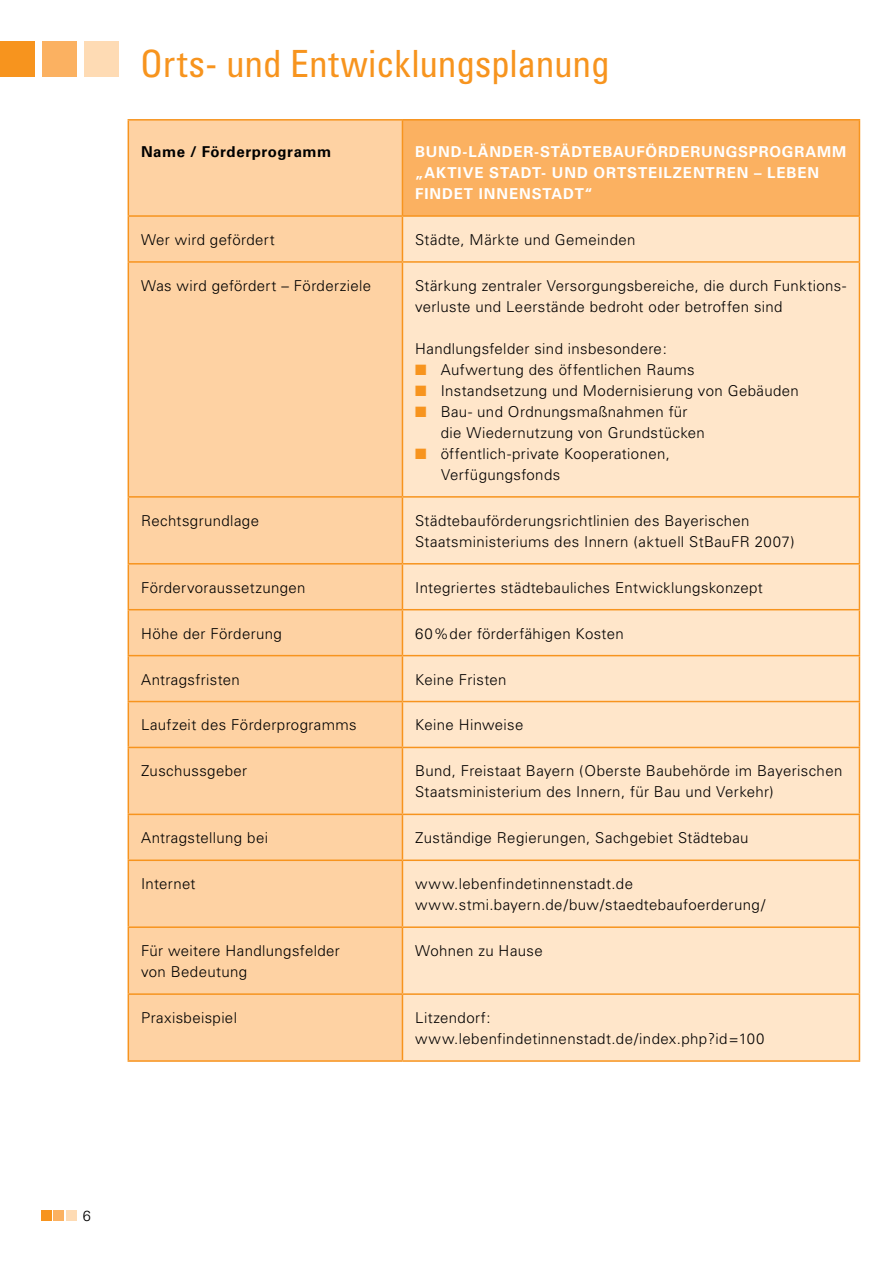
<style>
.page{position:relative;width:893px;height:1263px;background:#fff}
.page>*{position:absolute;margin:0;border:0;box-sizing:border-box;transform-origin:0 0}
.t1{font:condensed 37.5px "Univers";color:#f7941e}
.t2{font:300 15px/21px "Univers";letter-spacing:.025em;color:#000}
.t3{font:700 15px "Univers";letter-spacing:.055em;color:#fff}
.t4{font:700 15px "Univers";letter-spacing:.035em;color:#000}
.t5{font:300 14.55px "Univers";color:#000}
.s1{color:#f7941e}
</style>
<div class="page">
<div style="left:0;top:42px;width:34px;height:35px;background:#f7941e"></div>
<div style="left:42px;top:42px;width:34px;height:35px;background:#fbb161"></div>
<div style="left:84px;top:42px;width:35px;height:35px;background:#fedbb4"></div>
<div style="left:41px;top:1210px;width:10px;height:11px;background:#f7941e"></div>
<div style="left:54px;top:1210px;width:10px;height:11px;background:#fbb161"></div>
<div style="left:66px;top:1210px;width:11px;height:11px;background:#fedbb4"></div>
<div style="left:129px;top:121px;width:273px;height:939px;background:#fed2a3"></div>
<div style="left:402px;top:120px;width:457px;height:96px;background:#fbb161"></div>
<div style="left:403px;top:217px;width:456px;height:843px;background:#ffe6ca"></div>
<hr style="left:128px;top:119px;width:274px;height:2px;background:#f7941e">
<hr style="left:128px;top:121px;width:1px;height:94px;background:#f7941e">
<hr style="left:402px;top:119px;width:458px;height:2px;background:#f7941e">
<hr style="left:402px;top:121px;width:1px;height:94px;background:#f7941e">
<hr style="left:859px;top:121px;width:1px;height:94px;background:#f7941e">
<hr style="left:128px;top:215px;width:274px;height:2px;background:#f7941e">
<hr style="left:128px;top:217px;width:1px;height:44px;background:#f7941e">
<hr style="left:402px;top:215px;width:458px;height:2px;background:#f7941e">
<hr style="left:402px;top:217px;width:1px;height:44px;background:#f7941e">
<hr style="left:859px;top:217px;width:1px;height:44px;background:#f7941e">
<hr style="left:128px;top:261px;width:274px;height:2px;background:#f7941e">
<hr style="left:128px;top:263px;width:1px;height:233px;background:#f7941e">
<hr style="left:402px;top:261px;width:458px;height:2px;background:#f7941e">
<hr style="left:402px;top:263px;width:1px;height:233px;background:#f7941e">
<hr style="left:859px;top:263px;width:1px;height:233px;background:#f7941e">
<hr style="left:128px;top:496px;width:274px;height:2px;background:#f7941e">
<hr style="left:128px;top:498px;width:1px;height:65px;background:#f7941e">
<hr style="left:402px;top:496px;width:458px;height:2px;background:#f7941e">
<hr style="left:402px;top:498px;width:1px;height:65px;background:#f7941e">
<hr style="left:859px;top:498px;width:1px;height:65px;background:#f7941e">
<hr style="left:128px;top:563px;width:274px;height:1px;background:#f7941e">
<hr style="left:128px;top:564px;width:1px;height:45px;background:#f7941e">
<hr style="left:402px;top:563px;width:458px;height:1px;background:#f7941e">
<hr style="left:402px;top:564px;width:1px;height:45px;background:#f7941e">
<hr style="left:859px;top:564px;width:1px;height:45px;background:#f7941e">
<hr style="left:128px;top:609px;width:274px;height:1px;background:#f7941e">
<hr style="left:128px;top:610px;width:1px;height:45px;background:#f7941e">
<hr style="left:402px;top:609px;width:458px;height:1px;background:#f7941e">
<hr style="left:402px;top:610px;width:1px;height:45px;background:#f7941e">
<hr style="left:859px;top:610px;width:1px;height:45px;background:#f7941e">
<hr style="left:128px;top:655px;width:274px;height:1px;background:#f7941e">
<hr style="left:128px;top:656px;width:1px;height:45px;background:#f7941e">
<hr style="left:402px;top:655px;width:458px;height:1px;background:#f7941e">
<hr style="left:402px;top:656px;width:1px;height:45px;background:#f7941e">
<hr style="left:859px;top:656px;width:1px;height:45px;background:#f7941e">
<hr style="left:128px;top:701px;width:274px;height:1px;background:#f7941e">
<hr style="left:128px;top:702px;width:1px;height:45px;background:#f7941e">
<hr style="left:402px;top:701px;width:458px;height:1px;background:#f7941e">
<hr style="left:402px;top:702px;width:1px;height:45px;background:#f7941e">
<hr style="left:859px;top:702px;width:1px;height:45px;background:#f7941e">
<hr style="left:128px;top:747px;width:274px;height:1px;background:#f7941e">
<hr style="left:128px;top:748px;width:1px;height:66px;background:#f7941e">
<hr style="left:402px;top:747px;width:458px;height:1px;background:#f7941e">
<hr style="left:402px;top:748px;width:1px;height:66px;background:#f7941e">
<hr style="left:859px;top:748px;width:1px;height:66px;background:#f7941e">
<hr style="left:128px;top:814px;width:274px;height:1px;background:#f7941e">
<hr style="left:128px;top:815px;width:1px;height:44px;background:#f7941e">
<hr style="left:402px;top:814px;width:458px;height:1px;background:#f7941e">
<hr style="left:402px;top:815px;width:1px;height:44px;background:#f7941e">
<hr style="left:859px;top:815px;width:1px;height:44px;background:#f7941e">
<hr style="left:128px;top:859px;width:274px;height:2px;background:#f7941e">
<hr style="left:128px;top:861px;width:1px;height:65px;background:#f7941e">
<hr style="left:402px;top:859px;width:458px;height:2px;background:#f7941e">
<hr style="left:402px;top:861px;width:1px;height:65px;background:#f7941e">
<hr style="left:859px;top:861px;width:1px;height:65px;background:#f7941e">
<hr style="left:128px;top:926px;width:274px;height:2px;background:#f7941e">
<hr style="left:128px;top:928px;width:1px;height:65px;background:#f7941e">
<hr style="left:402px;top:926px;width:458px;height:2px;background:#f7941e">
<hr style="left:402px;top:928px;width:1px;height:65px;background:#f7941e">
<hr style="left:859px;top:928px;width:1px;height:65px;background:#f7941e">
<hr style="left:128px;top:993px;width:274px;height:2px;background:#f7941e">
<hr style="left:128px;top:995px;width:1px;height:65px;background:#f7941e">
<hr style="left:402px;top:993px;width:458px;height:2px;background:#f7941e">
<hr style="left:402px;top:995px;width:1px;height:65px;background:#f7941e">
<hr style="left:859px;top:995px;width:1px;height:65px;background:#f7941e">
<hr style="left:128px;top:1060px;width:274px;height:2px;background:#f7941e">
<hr style="left:402px;top:1060px;width:458px;height:2px;background:#f7941e">
<h1 class="t1" style="left:140px;top:40px;width:471px">Orts- und Entwicklungsplanung</h1>
<p class="t4" style="left:141px;top:143px;width:192px">NAME / FÖRDERPROGRAMM</p>
<p class="t3" style="left:415px;top:143px;width:23px">BUND</p>
<p class="t3" style="left:462px;top:143px;width:28px">-LÄNDE</p>
<p class="t3" style="left:523px;top:143px;width:40px">R-STÄDTEBAUFÖ</p>
<p class="t3" style="left:658px;top:143px;width:56px">RDERUNGSP</p>
<p class="t3" style="left:759px;top:143px;width:61px">ROG RAMM</p>
<p class="t3" style="left:415px;top:164px;width:32px">„AKTIVE</p>
<p class="t3" style="left:489px;top:164px;width:23px">STADT</p>
<p class="t3" style="left:541px;top:164px;width:24px">- UND</p>
<p class="t3" style="left:594px;top:164px;width:35px">ORTSTEILZENT</p>
<p class="t3" style="left:716px;top:164px;width:72px">REN – LEBEN</p>
<p class="t3" style="left:415px;top:185px;width:11px">FINDET</p>
<p class="t3" style="left:479px;top:185px;width:18px">INNENSTADT</p>
<p class="t3" style="left:584px;top:185px;width:10px">“</p>
<p class="t2" style="left:141px;top:229px;width:135px">Wer wird gefördert</p>
<p class="t2" style="left:415px;top:229px;width:222px">Städte, Märkte und Gemeinden</p>
<p class="t2" style="left:141px;top:275px;width:232px">Was wird gefördert – Förderziele</p>
<p class="t2" style="left:415px;top:275px;width:433px">Stärkung zentraler Versorgungsbereiche, die durch Funktions&shy;verluste und Leerstände bedroht oder betroffen sind</p>
<p class="t2" style="left:415px;top:338px;width:253px">Handlungsfelder sind insbesondere:</p>
<p class="t2" style="left:415px;top:359px;width:281px"><span class="s1">■</span> Aufwertung des öffentlichen Raums</p>
<p class="t2" style="left:415px;top:380px;width:385px"><span class="s1">■</span> Instandsetzung und Modernisierung von Gebäuden</p>
<p class="t2" style="left:441px;top:401px;width:266px;text-indent:-26px"><span class="s1">■</span> Bau- und Ordnungsmaßnahmen für die Wiedernutzung von Grundstücken</p>
<p class="t2" style="left:441px;top:443px;width:230px;text-indent:-26px"><span class="s1">■</span> öffentlich-private Kooperationen,<br>Verfügungsfonds</p>
<p class="t2" style="left:141px;top:510px;width:120px">Rechtsgrundlage</p>
<p class="t2" style="left:415px;top:510px;width:381px">Städtebauförderungsrichtlinien des Bayerischen<br>Staatsministeriums des Innern (aktuell StBauFR 2007)</p>
<p class="t2" style="left:141px;top:577px;width:166px">Fördervoraussetzungen</p>
<p class="t2" style="left:415px;top:577px;width:349px">Integriertes städtebauliches Entwicklungskonzept</p>
<p class="t2" style="left:141px;top:623px;width:142px">Höhe der Förderung</p>
<p class="t2" style="left:415px;top:623px;width:210px">60%der förderfähigen Kosten</p>
<p class="t2" style="left:141px;top:669px;width:100px">Antragsfristen</p>
<p class="t2" style="left:415px;top:669px;width:93px">Keine Fristen</p>
<p class="t2" style="left:141px;top:715px;width:217px">Laufzeit des Förderprogramms</p>
<p class="t2" style="left:415px;top:715px;width:110px">Keine Hinweise</p>
<p class="t2" style="left:141px;top:761px;width:108px">Zuschussgeber</p>
<p class="t2" style="left:415px;top:761px;width:429px">Bund, Freistaat Bayern (Oberste Baubehörde im Bayerischen<br>Staatsministerium des Innern, für Bau und Verkehr)</p>
<p class="t2" style="left:141px;top:827px;width:129px">Antragstellung bei</p>
<p class="t2" style="left:415px;top:827px;width:335px">Zuständige Regierungen, Sachgebiet Städtebau</p>
<p class="t2" style="left:141px;top:873px;width:56px">Internet</p>
<p class="t2" style="left:415px;top:873px;width:352px">www.lebenfindetinnenstadt.de www.stmi.bayern.de/buw/staedtebaufoerderung/</p>
<p class="t2" style="left:141px;top:940px;width:200px">Für weitere Handlungsfelder von Bedeutung</p>
<p class="t2" style="left:415px;top:940px;width:129px">Wohnen zu Hause</p>
<p class="t2" style="left:141px;top:1007px;width:97px">Praxisbeispiel</p>
<p class="t2" style="left:415px;top:1007px;width:351px">Litzendorf: www.lebenfindetinnenstadt.de/index.php?id=100</p>
<p class="t5" style="left:83px;top:1207px;width:10px">6</p>
</div>
